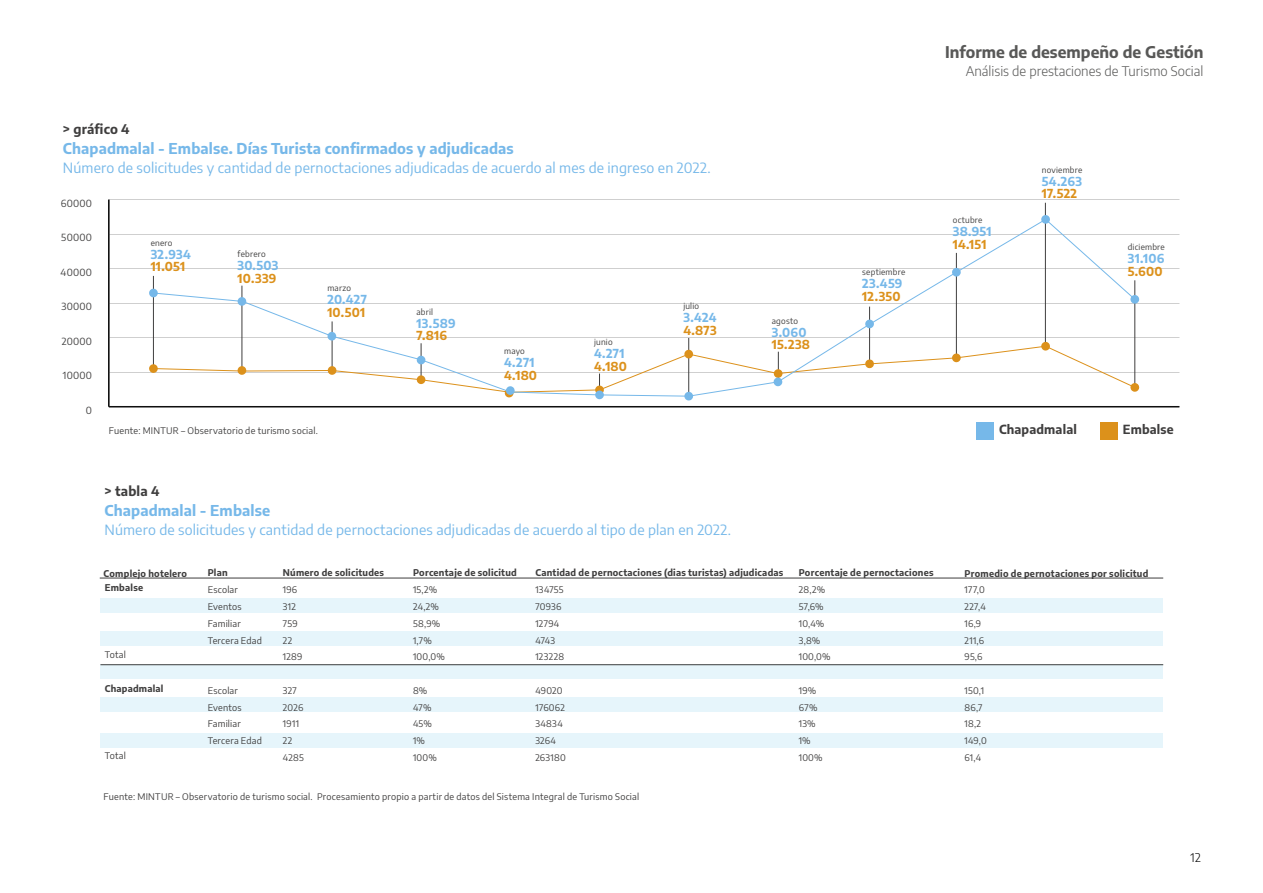
<style>
.page{position:relative;width:1263px;height:893px;background:#fff}
.page>*{position:absolute;margin:0;border:0;box-sizing:border-box;transform-origin:0 0}
.t1{font:700 15.9px "Encode Sans";color:#585857}
.t2{font:700 14.7px "Encode Sans";letter-spacing:.01em;color:#76b8e9}
.t3{font:14.1px "Encode Sans";letter-spacing:.01em;color:#76b8e9}
.t4{font:300 13.35px "Encode Sans";color:#585857}
.t5{font:700 13.05px "Encode Sans";letter-spacing:.015em;color:#3f3e3e}
.t6{font:700 12.3px "Encode Sans";letter-spacing:.015em;color:#3f3e3e}
.t7{font:700 12.15px "Encode Sans";letter-spacing:.02em;color:#76b8e9}
.t8{font:700 12.15px "Encode Sans";letter-spacing:.02em;color:#dc911b}
.t9{font:300 12px "Encode Sans";color:#000}
.t10{font:9.9px "Encode Sans";letter-spacing:.025em;color:#3f3e3e}
.t11{font:9.15px/16.8px "Encode Sans";letter-spacing:.025em;color:#3f3e3e}
.t12{font:700 9.15px "Encode Sans";letter-spacing:.025em;color:#3f3e3e}
.t13{font:8.25px "Encode Sans";letter-spacing:.025em;color:#3f3e3e}
</style>
<div class="page">
<hr style="left:1045px;top:203px;width:1px;height:144px;background:#3f3e3e">
<hr style="left:109px;top:406px;width:1070px;height:1px;background:#000">
<hr style="left:108px;top:200px;width:2px;height:207px;background:#000">
<div style="left:149px;top:364px;width:9px;height:9px;background:#dc911b;border-radius:4px"></div>
<div style="left:1130px;top:383px;width:9px;height:9px;background:#dc911b;border-radius:4px"></div>
<svg style="left:149px;top:288px;width:9px;height:10px"></svg>
<svg style="left:153px;top:221px;width:983px;height:176px"></svg>
<div style="left:506px;top:386px;width:9px;height:9px;background:#76b8e9;border-radius:4px"></div>
<svg style="left:595px;top:390px;width:9px;height:10px"></svg>
<svg style="left:684px;top:391px;width:9px;height:10px"></svg>
<svg style="left:773px;top:377px;width:10px;height:10px"></svg>
<div style="left:865px;top:319px;width:9px;height:9px;background:#76b8e9;border-radius:50%"></div>
<div style="left:952px;top:268px;width:9px;height:9px;background:#76b8e9;border-radius:4px"></div>
<div style="left:1041px;top:215px;width:9px;height:9px;background:#76b8e9;border-radius:4px"></div>
<div style="left:1130px;top:295px;width:9px;height:9px;background:#76b8e9;border-radius:4px"></div>
<div style="left:976px;top:422px;width:18px;height:17px;background:#76b8e9"></div>
<div style="left:1100px;top:422px;width:18px;height:17px;background:#dc911b"></div>
<div style="left:100px;top:698px;width:1063px;height:14px;background:#e6f5fb"></div>
<div style="left:100px;top:632px;width:1063px;height:14px;background:#e6f5fb"></div>
<div style="left:100px;top:665px;width:1063px;height:14px;background:#e6f5fb"></div>
<div style="left:100px;top:733px;width:1063px;height:14px;background:#e6f5fb"></div>
<div style="left:100px;top:599px;width:1063px;height:14px;background:#e6f5fb"></div>
<hr style="left:100px;top:578px;width:1063px;height:1px;background:#3f3e3e">
<hr style="left:100px;top:664px;width:1063px;height:1px;background:#3f3e3e">
<h3 class="t5" style="left:63px;top:120px;width:68px">&gt; gráfico 4</h3>
<h2 class="t2" style="left:63px;top:138px;width:452px">Chapadmalal - Embalse. Días Turista confirmados y adjudicadas</h2>
<h3 class="t3" style="left:63px;top:158px;width:649px">Número de solicitudes y cantidad de pernoctaciones adjudicadas de acuerdo al mes de ingreso en 2022.</h3>
<p class="t10" style="left:61px;top:196px;width:33px">60000</p>
<p class="t10" style="left:61px;top:231px;width:32px">50000</p>
<p class="t10" style="left:60px;top:265px;width:33px">40000</p>
<p class="t10" style="left:61px;top:300px;width:32px">30000</p>
<p class="t10" style="left:62px;top:334px;width:32px">20000</p>
<p class="t10" style="left:63px;top:369px;width:31px">10000</p>
<p class="t10" style="left:86px;top:403px;width:8px">0</p>
<p class="t13" style="left:151px;top:237px;width:23px">enero</p>
<h3 class="t7" style="left:151px;top:245px;width:42px">32.934</h3>
<h3 class="t8" style="left:151px;top:258px;width:36px">11.051</h3>
<p class="t13" style="left:238px;top:248px;width:30px">febrero</p>
<h3 class="t7" style="left:238px;top:256px;width:42px">30.503</h3>
<h3 class="t8" style="left:238px;top:269px;width:40px">10.339</h3>
<p class="t13" style="left:327px;top:282px;width:25px">marzo</p>
<h3 class="t7" style="left:327px;top:290px;width:41px">20.427</h3>
<h3 class="t8" style="left:327px;top:303px;width:39px">10.501</h3>
<p class="t13" style="left:416px;top:306px;width:18px">abril</p>
<h3 class="t7" style="left:416px;top:314px;width:41px">13.589</h3>
<h3 class="t8" style="left:416px;top:327px;width:32px">7.816</h3>
<p class="t13" style="left:504px;top:345px;width:22px">mayo</p>
<h3 class="t7" style="left:504px;top:353px;width:32px">4.271</h3>
<h3 class="t8" style="left:504px;top:366px;width:34px">4.180</h3>
<p class="t13" style="left:594px;top:336px;width:20px">junio</p>
<h3 class="t7" style="left:594px;top:344px;width:32px">4.271</h3>
<h3 class="t8" style="left:594px;top:357px;width:34px">4.180</h3>
<p class="t13" style="left:683px;top:301px;width:17px">julio</p>
<h3 class="t7" style="left:683px;top:309px;width:35px">3.424</h3>
<h3 class="t8" style="left:683px;top:321px;width:35px">4.873</h3>
<p class="t13" style="left:772px;top:315px;width:28px">agosto</p>
<h3 class="t7" style="left:772px;top:323px;width:36px">3.060</h3>
<h3 class="t8" style="left:772px;top:336px;width:40px">15.238</h3>
<p class="t13" style="left:862px;top:266px;width:44px">septiembre</p>
<h3 class="t7" style="left:862px;top:274px;width:42px">23.459</h3>
<h3 class="t8" style="left:862px;top:287px;width:40px">12.350</h3>
<h1 class="t1" style="left:945px;top:40px;width:260px">Informe de desempeño de Gestión</h1>
<h3 class="t4" style="left:966px;top:62px;width:239px">Análisis de prestaciones de Turismo Social</h3>
<p class="t13" style="left:953px;top:214px;width:31px">octubre</p>
<h3 class="t7" style="left:953px;top:222px;width:40px">38.951</h3>
<h3 class="t8" style="left:953px;top:235px;width:35px">14.151</h3>
<p class="t13" style="left:1042px;top:164px;width:42px">noviembre</p>
<h3 class="t7" style="left:1042px;top:172px;width:42px">54.263</h3>
<h3 class="t8" style="left:1042px;top:185px;width:37px">17.522</h3>
<p class="t13" style="left:1128px;top:242px;width:39px">diciembre</p>
<h3 class="t7" style="left:1128px;top:250px;width:38px">31.106</h3>
<h3 class="t8" style="left:1128px;top:262px;width:36px">5.600</h3>
<p class="t11" style="left:109px;top:422px;width:211px">Fuente: MINTUR – Observatorio de turismo social.</p>
<h3 class="t6" style="left:999px;top:421px;width:79px">Chapadmalal</h3>
<h3 class="t6" style="left:1123px;top:421px;width:52px">Embalse</h3>
<h3 class="t5" style="left:105px;top:481px;width:56px">&gt; tabla 4</h3>
<h2 class="t2" style="left:105px;top:499px;width:167px">Chapadmalal - Embalse</h2>
<h3 class="t3" style="left:105px;top:520px;width:628px">Número de solicitudes y cantidad de pernoctaciones adjudicadas de acuerdo al tipo de plan en 2022.</h3>
<p class="t12" style="left:104px;top:566px;width:85px">Complejo hotelero</p>
<p class="t12" style="left:105px;top:581px;width:40px">Embalse</p>
<p class="t11" style="left:105px;top:646px;width:23px">Total</p>
<p class="t12" style="left:105px;top:681px;width:60px">Chapadmalal</p>
<p class="t11" style="left:105px;top:746px;width:23px">Total</p>
<p class="t12" style="left:208px;top:566px;width:21px">Plan</p>
<p class="t11" style="left:208px;top:581px;width:56px">Escolar<br>Eventos<br>Familiar<br>Tercera Edad</p>
<p class="t11" style="left:208px;top:682px;width:56px">Escolar<br>Eventos<br>Familiar<br>Tercera Edad</p>
<p class="t12" style="left:283px;top:566px;width:103px">Número de solicitudes</p>
<p class="t11" style="left:283px;top:581px;width:21px">196<br>312<br>759<br>22<br>1289</p>
<p class="t11" style="left:283px;top:682px;width:22px">327<br>2026<br>1911<br>22<br>4285</p>
<p class="t12" style="left:413px;top:566px;width:105px">Porcentaje de solicitud</p>
<p class="t11" style="left:413px;top:581px;width:33px">15,2%<br>24,2%<br>58,9%<br>1,7%<br>100,0%</p>
<p class="t11" style="left:413px;top:682px;width:25px">8%<br>47%<br>45%<br>1%<br>100%</p>
<p class="t12" style="left:535px;top:566px;width:249px">Cantidad de pernoctaciones (dias turistas) adjudicadas</p>
<p class="t11" style="left:535px;top:581px;width:30px">134755<br>70936<br>12794<br>4743<br>123228</p>
<p class="t11" style="left:535px;top:682px;width:32px">49020<br>176062<br>34834<br>3264<br>263180</p>
<p class="t11" style="left:104px;top:787px;width:537px">Fuente: MINTUR – Observatorio de turismo social. Procesamiento propio a partir de datos del Sistema Integral de Turismo Social</p>
<p class="t12" style="left:799px;top:566px;width:136px">Porcentaje de pernoctaciones</p>
<p class="t11" style="left:799px;top:581px;width:33px">28,2%<br>57,6%<br>10,4%<br>3,8%<br>100,0%</p>
<p class="t11" style="left:799px;top:682px;width:25px">19%<br>67%<br>13%<br>1%<br>100%</p>
<p class="t12" style="left:964px;top:566px;width:185px">Promedio de pernotaciones por solicitud</p>
<p class="t11" style="left:964px;top:581px;width:23px">177,0<br>227,4<br>16,9<br>211,6<br>95,6</p>
<p class="t11" style="left:964px;top:682px;width:24px">150,1<br>86,7<br>18,2<br>149,0<br>61,4</p>
<h3 class="t9" style="left:1190px;top:849px;width:12px">12</h3>
</div>
